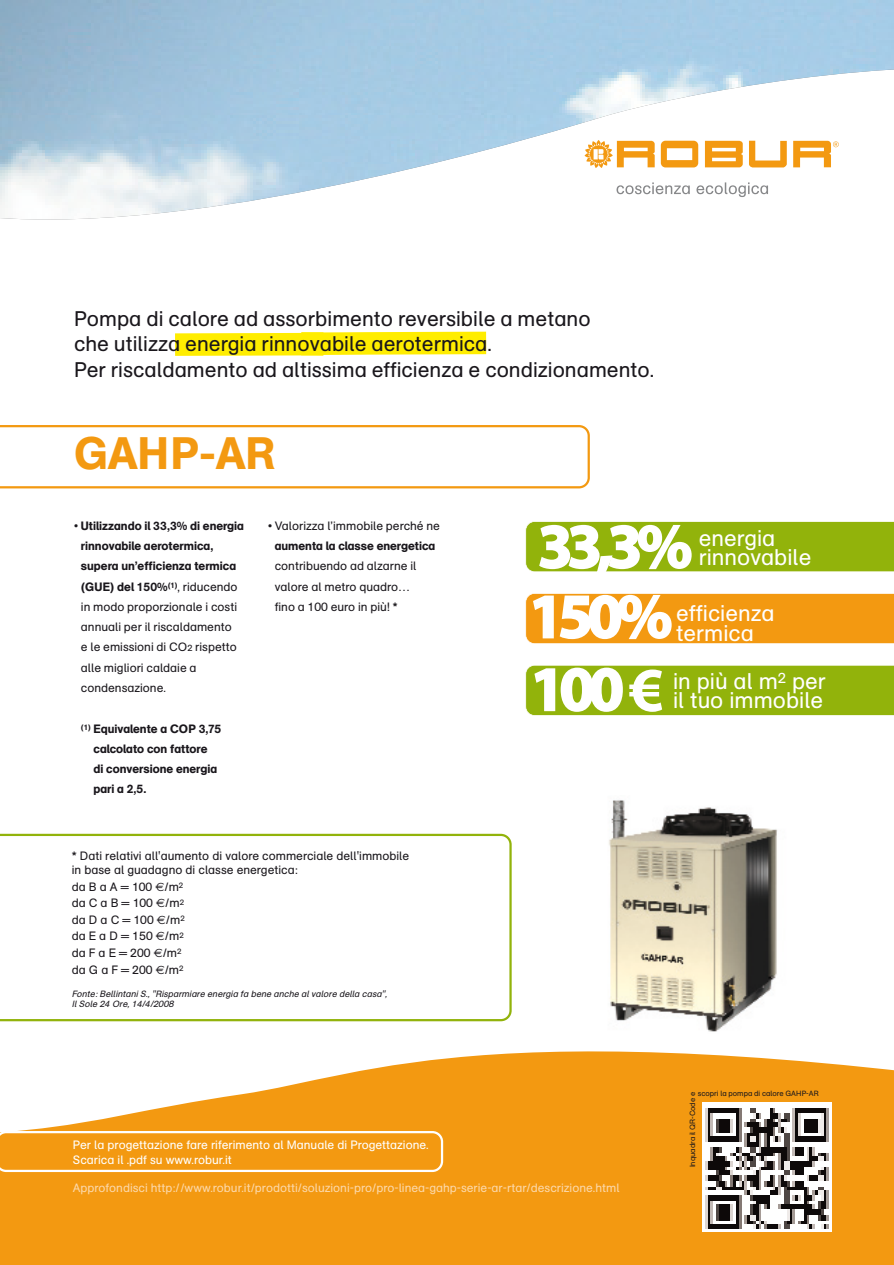
<style>
.page{position:relative;width:894px;height:1265px;background:#fff}
.page>*{position:absolute;margin:0;border:0;box-sizing:border-box;transform-origin:0 0}
.t1{font:700 63px "Myriad Pro";letter-spacing:-.09em;color:#fff}
.t2{font:45px "AG Schoolbook Medium A";color:#f39911}
.t3{font:22.5px/48.2px "AG Schoolbook Regular A";color:#fff}
.t4{font:21px/25.5px "AG Schoolbook Regular A";color:#1a171c}
.t5{font:12px/20.2px "AG Schoolbook Regular A";color:#1a171c}
.t6{font:12px/20.2px "AG Schoolbook Medium A";color:#1a171c}
.t7{font:12px "AG Schoolbook Regular A";color:#fcd8a9}
.t8{font:12px/14.4px "AG Schoolbook Regular A";color:#fff}
.t9{font:italic 9px/10.8px "AG Schoolbook Regular A";color:#1a171c}
.t10{font:7.5px "AG Schoolbook Regular A";color:#1a171c}
.s1{font-family:"AG Schoolbook Regular A"}
.s2{font-size:9px}
.s3{font-family:"AG Schoolbook Medium A"}
.s4{font-family:"Euro Sans"}
</style>
<div class="page">
<img style="left:0;top:0;width:893px;height:220px">
<svg style="left:0;top:1004px;width:893px;height:261px;fill:#f39911"></svg>
<svg style="left:660px;top:141px;width:38px;height:26px"></svg>
<svg style="left:704px;top:141px;width:38px;height:26px"></svg>
<svg style="left:793px;top:141px;width:45px;height:26px"></svg>
<svg style="left:748px;top:141px;width:38px;height:26px"></svg>
<svg style="left:584px;top:140px;width:70px;height:28px"></svg>
<svg style="left:616px;top:182px;width:73px;height:12px"></svg>
<svg style="left:696px;top:182px;width:71px;height:15px"></svg>
<div style="left:525px;top:593px;width:368px;height:51px;background:#f39911"></div>
<svg style="left:0;top:425px;width:589px;height:63px"></svg>
<svg style="left:175px;top:331px;width:312px;height:25px;background:#ffee19"></svg>
<img style="left:702px;top:1102px;width:129px;height:129px">
<img style="left:574px;top:800px;width:238px;height:233px">
<div style="left:525px;top:521px;width:368px;height:51px;background:#92b30b"></div>
<div style="left:525px;top:665px;width:368px;height:51px;background:#92b30b"></div>
<svg style="left:0;top:1131px;width:443px;height:41px;background:#f4a42b"></svg>
<svg style="left:0;top:833px;width:511px;height:188px"></svg>
<h3 class="t4" style="left:74px;top:307px;width:581px">Pompa di calore ad assorbimento reversibile a metano<br>che utilizza energia rinnovabile aerotermica.<br>Per riscaldamento ad altissima efficienza e condizionamento.</h3>
<h2 class="t2" style="left:74px;top:437px;width:202px">GAHP-AR</h2>
<p class="t6" style="left:81px;top:516px;width:165px;text-indent:-7px"><span class="s1">•</span> Utilizzando il 33,3% di energia rinnovabile aerotermica, supera un’efficienza termica (GUE) del 150%<sup>(1)</sup><span class="s1">, riducendo</span></p>
<p class="t5" style="left:81px;top:597px;width:158px">in modo proporzionale i costi annuali per il riscaldamento e le emissioni di CO<span class="s2">2</span> rispetto alle migliori caldaie a condensazione.</p>
<p class="t6" style="left:93px;top:719px;width:129px;text-indent:-13px"><sup>(1)</sup> Equivalente a COP 3,75 calcolato con fattore<br>di conversione energia pari a 2,5.</p>
<p class="t5" style="left:268px;top:516px;width:173px">• Valorizza l’immobile perché ne</p>
<p class="t6" style="left:275px;top:537px;width:162px">aumenta la classe energetica</p>
<p class="t5" style="left:275px;top:557px;width:143px">contribuendo ad alzarne il valore al metro quadro… fino a 100 euro in più! <span class="s3">*</span></p>
<p class="t5" style="left:72px;top:849px;width:339px;line-height:14.4px">* Dati relativi all'aumento di valore commerciale dell'immobile in base al guadagno di classe energetica:</p>
<p class="t5" style="left:72px;top:879px;width:114px;line-height:16.5px">da B a A = 100 <span class="s4">€</span>/m<sup>2 </sup>da C a B = 100 <span class="s4">€</span>/m<sup>2 </sup>da D a C = 100 <span class="s4">€</span>/m<sup>2 </sup>da E a D = 150 <span class="s4">€</span>/m<sup>2 </sup>da F a E = 200 <span class="s4">€</span>/m<sup>2 </sup>da G a F = 200 <span class="s4">€</span>/m<sup>2</sup></p>
<p class="t9" style="left:72px;top:988px;width:318px">Fonte: Bellintani S., "Risparmiare energia fa bene anche al valore della casa",<br>Il Sole 24 Ore, 14/4/2008</p>
<p class="t8" style="left:73px;top:1138px;width:357px">Per la progettazione fare riferimento al Manuale di Progettazione.<br>Scarica il .pdf su www.robur.it</p>
<h1 class="t1" style="left:537px;top:523px;width:156px">33,3%</h1>
<h3 class="t3" style="left:698px;top:515px;width:78px">energia</h3>
<h3 class="t3" style="left:698px;top:535px;width:114px">rinnovabile</h3>
<h3 class="t3" style="left:676px;top:591px;width:100px">efficienza</h3>
<h1 class="t1" style="left:528px;top:592px;width:145px">150%</h1>
<h3 class="t3" style="left:672px;top:610px;width:154px">termica<br>in più al m<sup>2</sup> per</h3>
<h1 class="t1" style="left:530px;top:665px;width:135px">100 €</h1>
<h3 class="t3" style="left:672px;top:678px;width:151px">il tuo immobile</h3>
<p class="t10" style="left:697px;top:1090px;width:122px">scopri la pompa di calore GAHP-AR</p>
<p class="t10" style="left:689px;top:1167px;width:77px;rotate:-90deg">Inquadra il QR-Code e</p>
<p class="t7" style="left:73px;top:1183px;width:548px">Approfondisci http://www.robur.it/prodotti/soluzioni-pro/pro-linea-gahp-serie-ar-rtar/descrizione.html</p>
</div>
